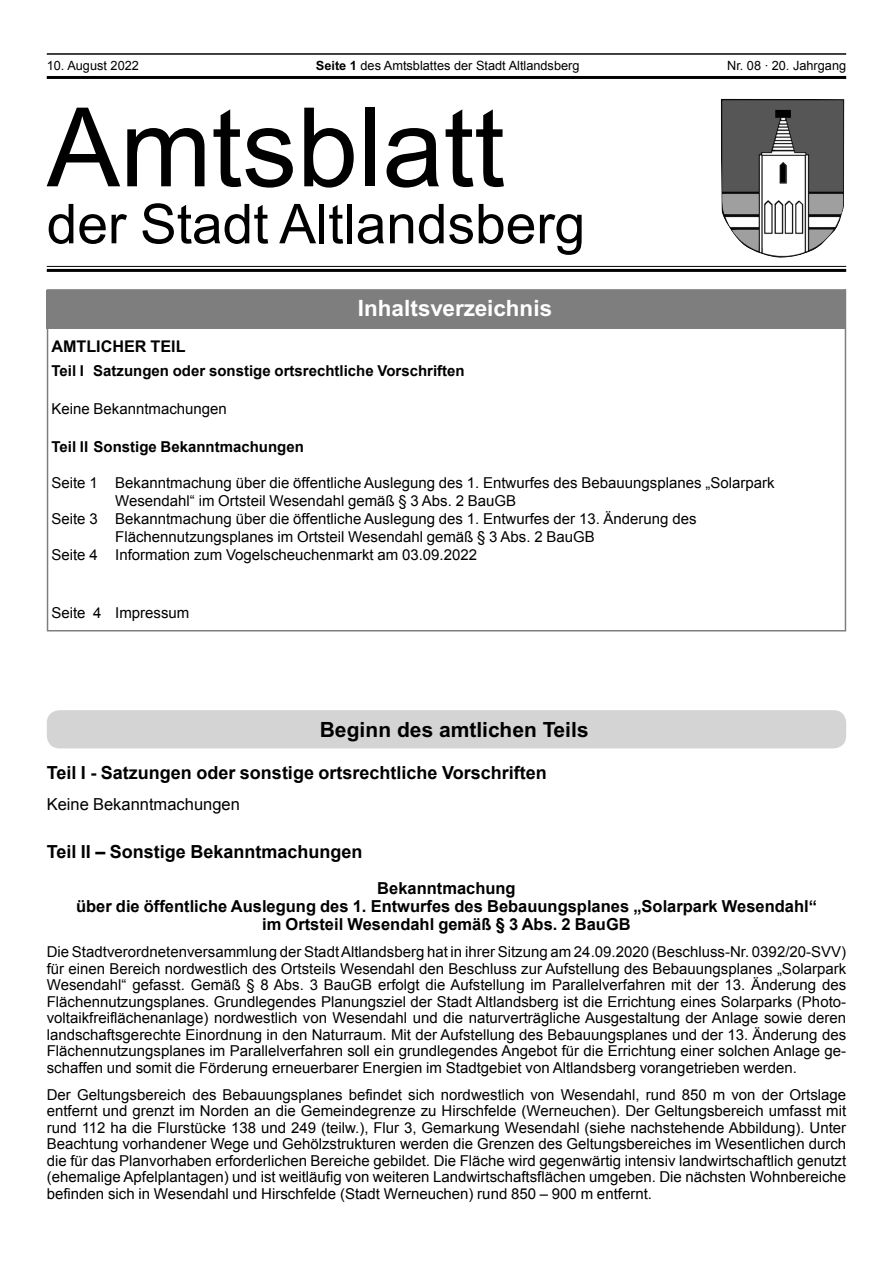
<style>
.page{position:relative;width:893px;height:1263px;background:#fff}
.page>*{position:absolute;margin:0;border:0;box-sizing:border-box;transform-origin:0 0}
.t1{font:109.8px "Arial";color:#000}
.t2{font:55.05px "Arial";color:#000}
.t3{font:700 22.5px "Arial";color:#fff}
.t4{font:700 21px "Arial";color:#000}
.t5{font:700 18px "Arial";color:#000}
.t6{font:700 16.5px/18px "Arial";color:#000;text-align:center}
.t7{font:16.5px "Arial";color:#000}
.t8{font:700 16.2px "Arial";color:#000}
.t9{font:15px/16.5px "Arial";color:#000;text-align:justify}
.t10{font:700 15px "Arial";color:#000}
.t11{font:12.75px "Arial";color:#000}
.s1{font-weight:700}
</style>
<div class="page">
<div style="left:47px;top:290px;width:799px;height:38px;background:#7e7e7e"></div>
<img style="left:721px;top:99px;width:123px;height:159px">
<div style="left:47px;top:266px;width:799px;height:6px;background:#f4f4f4"></div>
<hr style="left:47px;top:266px;width:799px;height:1px;background:#000">
<hr style="left:47px;top:269px;width:799px;height:3px;background:#000">
<hr style="left:47px;top:53px;width:799px;height:2px;background:#000">
<hr style="left:47px;top:76px;width:799px;height:3px;background:#000">
<div style="left:47px;top:710px;width:799px;height:38px;background:#d4d4d4;border-radius:13px"></div>
<p class="t11" style="left:47px;top:58px;width:94px">10. August 2022</p>
<p class="t11" style="left:316px;top:58px;width:265px"><span class="s1">Seite</span> des Amtsblattes der Stadt Altlandsberg</p>
<p class="t11" style="left:727px;top:58px;width:121px">Nr. 08 · 20. Jahrgang</p>
<h1 class="t1" style="left:47px;top:86px;width:459px">Amtsblatt</h1>
<h2 class="t2" style="left:47px;top:193px;width:540px">der Stadt Altlandsberg</h2>
<h3 class="t3" style="left:364px;top:294px;width:189px">nhaltsverzeichnis</h3>
<p class="t8" style="left:51px;top:336px;width:136px">Amtlicher eil</p>
<p class="t10" style="left:51px;top:362px;width:415px">Teil I Satzungen oder sonstige ortsrechtliche Vorschriften</p>
<p class="t9" style="left:51px;top:400px;width:177px">Keine Bekanntmachungen</p>
<p class="t10" style="left:51px;top:438px;width:254px">Teil II Sonstige Bekanntmachungen</p>
<p class="t9" style="left:51px;top:474px;width:725px">Seite 1 Bekanntmachung über die öffentliche Auslegung des 1. Entwurfes des Bebauungsplanes „Solarpark</p>
<p class="t9" style="left:115px;top:492px;width:402px">Wesendahl“ im Ortsteil Wesendahl gemäß § 3 Abs. 2 BauGB</p>
<p class="t9" style="left:51px;top:510px;width:647px">Seite 3 Bekanntmachung über die öffentliche Auslegung des 1. Entwurfes der 13. Änderung des</p>
<p class="t9" style="left:115px;top:528px;width:481px">Flächennutzungsplanes im Ortsteil Wesendahl gemäß § 3 Abs. 2 BauGB</p>
<p class="t9" style="left:51px;top:546px;width:427px">Seite 4 Information zum Vogelscheuchenmarkt am 03.09.2022</p>
<p class="t9" style="left:51px;top:604px;width:139px">Seite 4 Impressum</p>
<h3 class="t4" style="left:320px;top:717px;width:270px">Beginn des amtlichen eils</h3>
<p class="t5" style="left:47px;top:762px;width:501px">Teil I - Satzungen oder sonstige ortsrechtliche Vorschriften</p>
<p class="t7" style="left:47px;top:795px;width:195px">Keine Bekanntmachungen</p>
<p class="t5" style="left:47px;top:842px;width:317px">Teil II – Sonstige Bekanntmachungen</p>
<p class="t6" style="left:76px;top:879px;width:742px">Bekanntmachung<br>über die öffentliche Auslegung des 1. Entwurfes des Bebauungsplanes „Solarpark Wesendahl“ im Ortsteil Wesendahl gemäß § 3 Abs. 2 BauGB</p>
<p class="t9" style="left:47px;top:944px;width:801px">Die Stadtverordnetenversammlung der Stadt Altlandsberg hat in ihrer Sitzung am 24.09.2020 (Beschluss-Nr. 0392/20-SVV) für einen Bereich nordwestlich des Ortsteils Wesendahl den Beschluss zur Aufstellung des Bebauungsplanes „Solarpark Wesendahl“ gefasst. Gemäß § 8 Abs. 3 BauGB erfolgt die Aufstellung im Parallelverfahren mit der 13. Änderung des Flächennutzungsplanes. Grundlegendes Planungsziel der Stadt Altlandsberg ist die Errichtung eines Solarparks (Photo&shy;voltaikfreiflächenanlage) nordwestlich von Wesendahl und die naturverträgliche Ausgestaltung der Anlage sowie deren landschaftsgerechte Einordnung in den Naturraum. Mit der Aufstellung des Bebauungsplanes und der 13. Änderung des Flächennutzungsplanes im Parallelverfahren soll ein grundlegendes Angebot für die Errichtung einer solchen Anlage ge&shy;schaffen und somit die Förderung erneuerbarer Energien im Stadtgebiet von Altlandsberg vorangetrieben werden.</p>
<p class="t9" style="left:47px;top:1086px;width:801px">Der Geltungsbereich des Bebauungsplanes befindet sich nordwestlich von Wesendahl, rund 850 m von der Ortslage entfernt und grenzt im Norden an die Gemeindegrenze zu Hirschfelde (Werneuchen). Der Geltungsbereich umfasst mit rund 112 ha die Flurstücke 138 und 249 (teilw.), Flur 3, Gemarkung Wesendahl (siehe nachstehende Abbildung). Unter Beachtung vorhandener Wege und Gehölzstrukturen werden die Grenzen des Geltungsbereiches im Wesentlichen durch die für das Planvorhaben erforderlichen Bereiche gebildet. Die Fläche wird gegenwärtig intensiv landwirtschaftlich genutzt (ehemalige Apfelplantagen) und ist weitläufig von weiteren Landwirtschaftsflächen umgeben. Die nächsten Wohnbereiche befinden sich in Wesendahl und Hirschfelde (Stadt Werneuchen) rund 850 – 900 m entfernt.</p>
</div>
